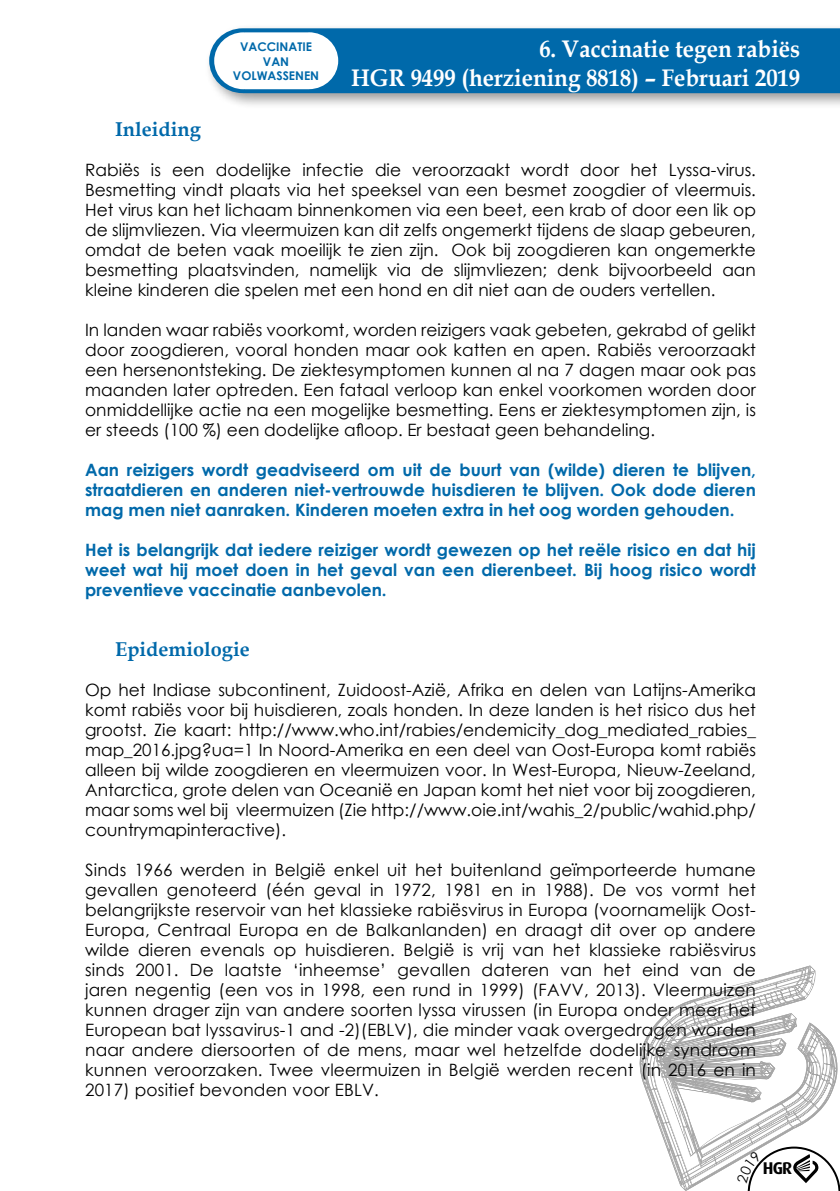
<style>
.page{position:relative;width:840px;height:1191px;background:#fff}
.page>*{position:absolute;margin:0;border:0;box-sizing:border-box;transform-origin:0 0}
.t1{font:700 24px/28.8px "Book Antiqua";color:#fff;text-align:right;scale:.94 1}
.t2{font:700 20px "Book Antiqua";color:#0069aa}
.t3{font:17px/20px "Century Gothic";color:#000;text-align:justify}
.t4{font:700 17px/20px "Century Gothic";color:#0069aa;text-align:justify}
.t5{font:700 17px "Dax";color:#000}
.t6{font:700 12px/14.4px "Century Gothic";color:#0069aa;text-align:center}
</style>
<div class="page">
<div style="left:204px;top:23px;width:635px;height:87px;background:#000;opacity:.4"></div>
<div style="left:209px;top:28px;width:630px;height:65px;background:#0069aa"></div>
<svg style="left:214px;top:32px;width:124px;height:57px"></svg>
<svg style="left:639px;top:965px;width:200px;height:226px"></svg>
<p class="t6" style="left:233px;top:39px;width:88px">VACCINATIE<br>VAN<br>VOLWASSENEN</p>
<h1 class="t1" style="left:351px;top:34px;width:479px">6. Vaccinatie tegen rabiës<br>HGR 9499 (herziening 8818) – Februari 2019</h1>
<p class="t2" style="left:115px;top:116px;width:87px">Inleiding</p>
<p class="t3" style="left:85px;top:160px;width:672px">Rabiës is een dodelijke infectie die veroorzaakt wordt door het Lyssa-virus.<br>Besmetting vindt plaats via het speeksel van een besmet zoogdier of vleermuis.<br>Het virus kan het lichaam binnenkomen via een beet, een krab of door een lik op de slijmvliezen. Via vleermuizen kan dit zelfs ongemerkt tijdens de slaap gebeuren, omdat de beten vaak moeilijk te zien zijn. Ook bij zoogdieren kan ongemerkte besmetting plaatsvinden, namelijk via de slijmvliezen; denk bijvoorbeeld aan kleine kinderen die spelen met een hond en dit niet aan de ouders vertellen.</p>
<p class="t3" style="left:85px;top:320px;width:672px">In landen waar rabiës voorkomt, worden reizigers vaak gebeten, gekrabd of gelikt door zoogdieren, vooral honden maar ook katten en apen. Rabiës veroorzaakt een hersenontsteking. De ziektesymptomen kunnen al na 7 dagen maar ook pas maanden later optreden. Een fataal verloop kan enkel voorkomen worden door onmiddellijke actie na een mogelijke besmetting. Eens er ziektesymptomen zijn, is er steeds (100 %) een dodelijke afloop. Er bestaat geen behandeling.</p>
<p class="t4" style="left:85px;top:459px;width:672px">Aan reizigers wordt geadviseerd om uit de buurt van (wilde) dieren te blijven, straatdieren en anderen niet-vertrouwde huisdieren te blijven. Ook dode dieren mag men niet aanraken. Kinderen moeten extra in het oog worden gehouden.</p>
<p class="t4" style="left:85px;top:539px;width:672px">Het is belangrijk dat iedere reiziger wordt gewezen op het reële risico en dat hij weet wat hij moet doen in het geval van een dierenbeet. Bij hoog risico wordt preventieve vaccinatie aanbevolen.</p>
<p class="t2" style="left:115px;top:636px;width:136px">Epidemiologie</p>
<p class="t3" style="left:85px;top:680px;width:672px">Op het Indiase subcontinent, Zuidoost-Azië, Afrika en delen van Latijns-Amerika komt rabiës voor bij huisdieren, zoals honden. In deze landen is het risico dus het grootst. Zie kaart: http://www.who.int/rabies/endemicity_dog_mediated_rabies_ map_2016.jpg?ua=1 In Noord-Amerika en een deel van Oost-Europa komt rabiës alleen bij wilde zoogdieren en vleermuizen voor. In West-Europa, Nieuw-Zeeland, Antarctica, grote delen van Oceanië en Japan komt het niet voor bij zoogdieren, maar soms wel bij vleermuizen (Zie http://www.oie.int/wahis_2/public/wahid.php/ countrymapinteractive).</p>
<p class="t3" style="left:85px;top:860px;width:672px">Sinds 1966 werden in België enkel uit het buitenland geïmporteerde humane gevallen genoteerd (één geval in 1972, 1981 en in 1988). De vos vormt het belangrijkste reservoir van het klassieke rabiësvirus in Europa (voornamelijk Oost-Europa, Centraal Europa en de Balkanlanden) en draagt dit over op andere wilde dieren evenals op huisdieren. België is vrij van het klassieke rabiësvirus sinds 2001. De laatste ‘inheemse’ gevallen dateren van het eind van de jaren negentig (een vos in 1998, een rund in 1999) (FAVV, 2013). Vleermuizen kunnen drager zijn van andere soorten lyssa virussen (in Europa onder meer het European bat lyssavirus-1 and -2)(EBLV), die minder vaak overgedragen worden naar andere diersoorten of de mens, maar wel hetzelfde dodelijke syndroom kunnen veroorzaken. Twee vleermuizen in België werden recent (in 2016 en in 2017) positief bevonden voor EBLV.</p>
<p class="t5" style="left:762px;top:1158px;width:31px">HGR</p>
</div>
